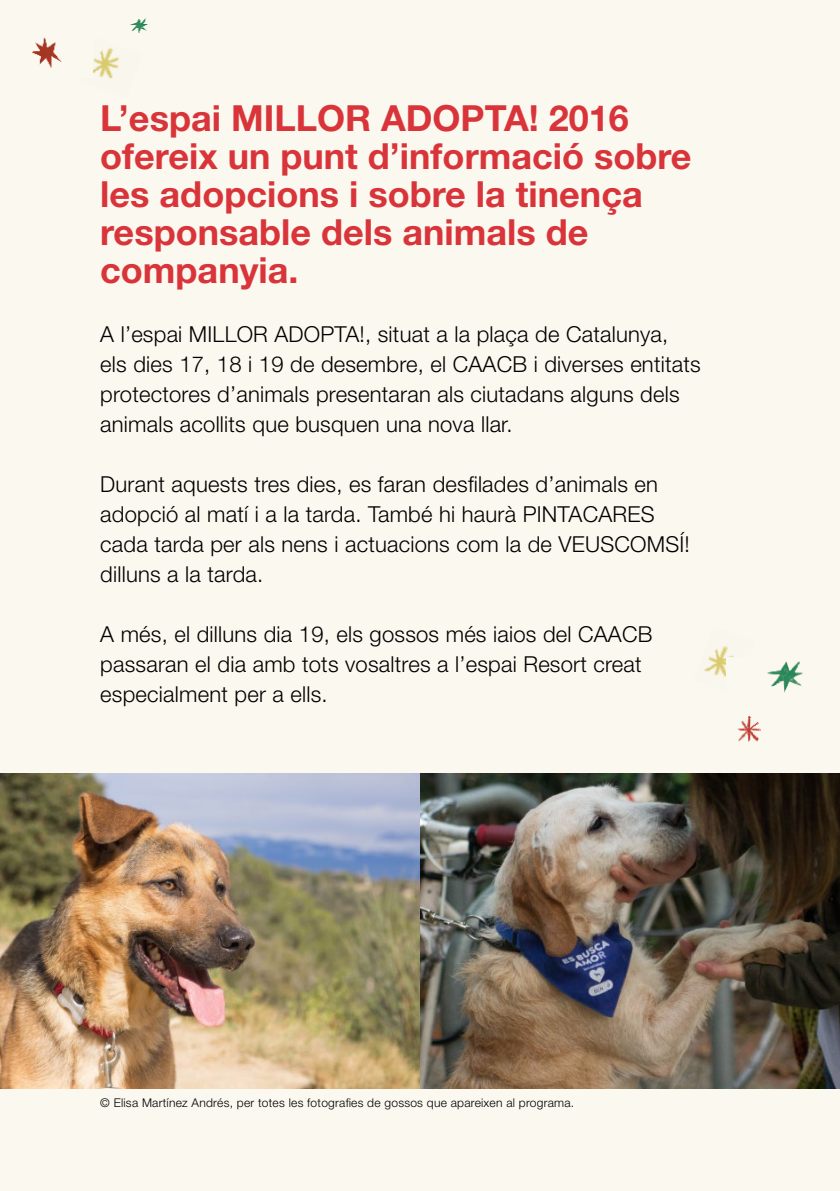
<style>
.page{position:relative;width:840px;height:1191px;background:#fff}
.page>*{position:absolute;margin:0;border:0;box-sizing:border-box;transform-origin:0 0}
.t1{font:700 36px/38px "Helvetica Neue";color:#d9343a}
.t2{font:300 22px/30px "Helvetica Neue";letter-spacing:.01em;color:#000}
.t3{font:300 12px "Helvetica Neue";letter-spacing:.02em;color:#000}
</style>
<div class="page">
<div style="left:0;top:0;width:839px;height:1191px;background:#faf8ef"></div>
<hr style="left:839px;top:0;width:1px;height:1191px;background:#faf8ef">
<img style="left:93px;top:48px;width:26px;height:31px">
<img style="left:704px;top:646px;width:30px;height:31px">
<img style="left:726px;top:658px;width:77px;height:84px">
<img style="left:130px;top:18px;width:18px;height:15px">
<img style="left:32px;top:37px;width:30px;height:31px">
<img style="left:0;top:773px;width:839px;height:316px">
<p class="t1" style="left:100px;top:99px;width:592px">L’espai MILLOR ADOPTA! 2016 ofereix un punt d’informació sobre les adopcions i sobre la tinença responsable dels animals de companyia.</p>
<p class="t2" style="left:100px;top:319px;width:601px">A l’espai MILLOR ADOPTA!, situat a la plaça de Catalunya,<br>els dies 17, 18 i 19 de desembre, el CAACB i diverses entitats protectores d’animals presentaran als ciutadans alguns dels animals acollits que busquen una nova llar.</p>
<p class="t2" style="left:100px;top:469px;width:591px">Durant aquests tres dies, es faran desfilades d’animals en adopció al matí i a la tarda. També hi haurà PINTACARES cada tarda per als nens i actuacions com la de VEUSCOMSÍ! dilluns a la tarda.</p>
<p class="t2" style="left:100px;top:619px;width:553px">A més, el dilluns dia 19, els gossos més iaios del CAACB passaran el dia amb tots vosaltres a l’espai Resort creat especialment per a ells.</p>
<p class="t3" style="left:100px;top:1095px;width:475px">© Elisa Martínez Andrés, per totes les fotografies de gossos que apareixen al programa.</p>
</div>
